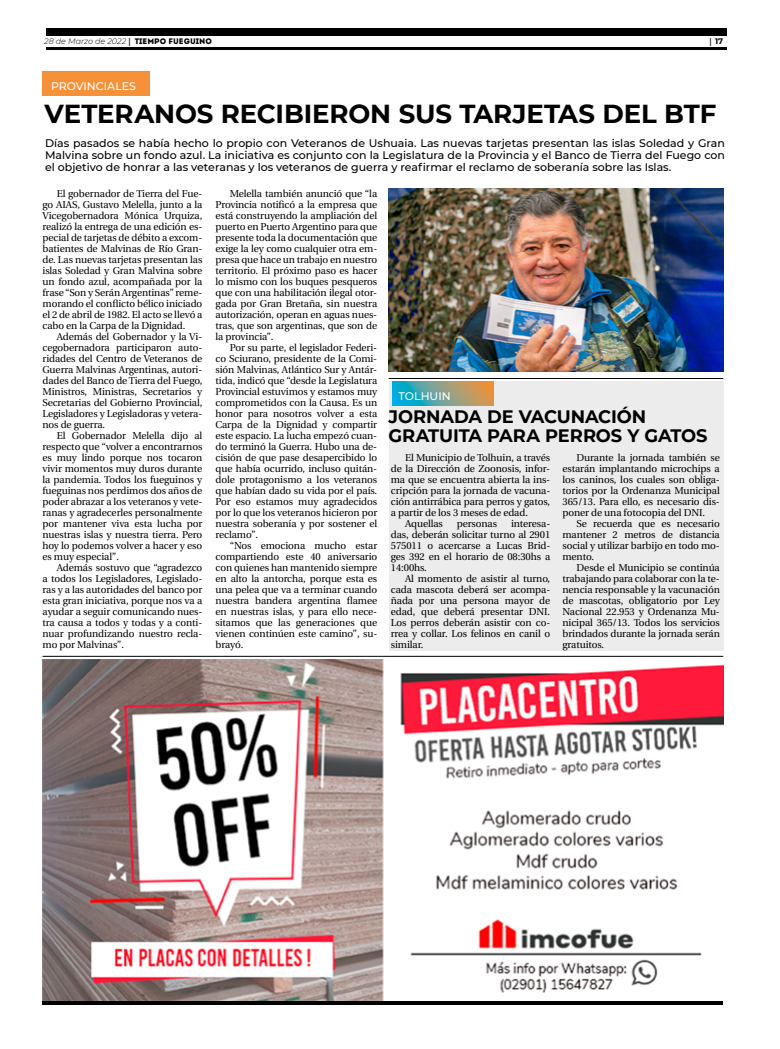
<style>
.page{position:relative;width:780px;height:1049px;background:#fff}
.page>*{position:absolute;margin:0;border:0;box-sizing:border-box;transform-origin:0 0}
.t1{font:700 26px "Montserrat";letter-spacing:-.005em;color:#000}
.t2{font:700 18px/19px "Montserrat";letter-spacing:-.005em;color:#000}
.t3{font:500 11px/12px "Montserrat";color:#000;text-align:justify}
.t4{font:500 11px "Montserrat";color:#fff}
.t5{font:10px/11px "Utopia";letter-spacing:-.01em;color:#000;text-align:justify}
.t6{font:italic 300 8px "Montserrat";color:#000}
.t7{font:700 8px "Montserrat";color:#000}
.s1{font-family:"Utopia";font-weight:700;font-style:normal}
.s2{font-family:"Intro";font-weight:400;font-style:normal}
.s3{font-family:"Utopia"}
</style>
<div class="page">
<hr style="left:46px;top:48px;width:680px;height:2px;background:#000">
<div style="left:46px;top:28px;width:680px;height:7px;background:#000"></div>
<hr style="left:43px;top:1001px;width:680px;height:4px;background:#000">
<div style="left:389px;top:381px;width:335px;height:270px;background:#ececed"></div>
<div style="left:43px;top:72px;width:107px;height:24px;background:#f79139"></div>
<svg style="left:392px;top:381px;width:101px;height:24px;background:#77a18f"></svg>
<img style="left:43px;top:660px;width:680px;height:340px">
<hr style="left:43px;top:656px;width:680px;height:1px;background:#000">
<img style="left:388px;top:189px;width:335px;height:182px">
<hr style="left:388px;top:378px;width:335px;height:1px;background:#000">
<p class="t6" style="left:44px;top:36px;width:169px">28 de Marzo de 2022 <span class="s1">|</span> <span class="s2">TIEMPO FUEGUINO</span></p>
<p class="t7" style="left:709px;top:35px;width:15px"><span class="s3">|</span> 17</p>
<p class="t4" style="left:51px;top:78px;width:86px">PROVINCIALES</p>
<h1 class="t1" style="left:44px;top:95px;width:673px">VETERANOS RECIBIERON SUS TARJETAS DEL BTF</h1>
<p class="t3" style="left:45px;top:136px;width:681px">Días pasados se había hecho lo propio con Veteranos de Ushuaia. Las nuevas tarjetas presentan las islas Soledad y Gran Malvina sobre un fondo azul. La iniciativa es conjunto con la Legislatura de la Provincia y el Banco de Tierra del Fuego con el objetivo de honrar a las veteranas y los veteranos de guerra y reafirmar el reclamo de soberanía sobre las Islas.</p>
<p class="t5" style="left:43px;top:188px;width:161px;text-indent:14px">El gobernador de Tierra del Fue&shy;go AIAS, Gustavo Melella, junto a la Vicegobernadora Mónica Urquiza, realizó la entrega de una edición es&shy;pecial de tarjetas de débito a excom&shy;batientes de Malvinas de Río Gran&shy;de. Las nuevas tarjetas presentan las islas Soledad y Gran Malvina sobre un fondo azul, acompañada por la frase “Son y Serán Argentinas” reme&shy;morando el conflicto bélico iniciado el 2 de abril de 1982. El acto se llevó a cabo en la Carpa de la Dignidad.</p>
<p class="t5" style="left:43px;top:331px;width:161px;text-indent:14px">Además del Gobernador y la Vi&shy;cegobernadora participaron auto&shy;ridades del Centro de Veteranos de Guerra Malvinas Argentinas, autori&shy;dades del Banco de Tierra del Fuego, Ministros, Ministras, Secretarios y Secretarias del Gobierno Provincial, Legisladores y Legisladoras y vetera&shy;nos de guerra.</p>
<p class="t5" style="left:43px;top:430px;width:161px;text-indent:14px">El Gobernador Melella dijo al respecto que “volver a encontrarnos es muy lindo porque nos tocaron vivir momentos muy duros durante la pandemia. Todos los fueguinos y fueguinas nos perdimos dos años de poder abrazar a los veteranos y vete&shy;ranas y agradecerles personalmente por mantener viva esta lucha por nuestras islas y nuestra tierra. Pero hoy lo podemos volver a hacer y eso es muy especial”.</p>
<p class="t5" style="left:43px;top:562px;width:161px;text-indent:14px">Además sostuvo que “agradezco a todos los Legisladores, Legislado&shy;ras y a las autoridades del banco por esta gran iniciativa, porque nos va a ayudar a seguir comunicando nues&shy;tra causa a todos y todas y a conti&shy;nuar profundizando nuestro recla&shy;mo por Malvinas”.</p>
<p class="t5" style="left:215px;top:188px;width:163px;text-indent:14px">Melella también anunció que “la Provincia notificó a la empresa que está construyendo la ampliación del puerto en Puerto Argentino para que presente toda la documentación que exige la ley como cualquier otra em&shy;presa que hace un trabajo en nuestro territorio. El próximo paso es hacer lo mismo con los buques pesqueros que con una habilitación ilegal otor&shy;gada por Gran Bretaña, sin nuestra autorización, operan en aguas nues&shy;tras, que son argentinas, que son de la provincia”.</p>
<p class="t5" style="left:215px;top:342px;width:163px;text-indent:14px">Por su parte, el legislador Federi&shy;co Sciurano, presidente de la Comi&shy;sión Malvinas, Atlántico Sur y Antár&shy;tida, indicó que “desde la Legislatura Provincial estuvimos y estamos muy comprometidos con la Causa. Es un honor para nosotros volver a esta Carpa de la Dignidad y compartir este espacio. La lucha empezó cuan&shy;do terminó la Guerra. Hubo una de&shy;cisión de que pase desapercibido lo que había ocurrido, incluso quitán&shy;dole protagonismo a los veteranos que habían dado su vida por el país.<br>Por eso estamos muy agradecidos por lo que los veteranos hicieron por nuestra soberanía y por sostener el reclamo”.</p>
<p class="t5" style="left:215px;top:540px;width:163px;text-indent:14px">“Nos emociona mucho estar compartiendo este 40 aniversario con quienes han mantenido siempre en alto la antorcha, porque esta es una pelea que va a terminar cuando nuestra bandera argentina flamee en nuestras islas, y para ello nece&shy;sitamos que las generaciones que vienen continúen este camino”, su&shy;brayó.</p>
<p class="t4" style="left:398px;top:388px;width:54px">TOLHUIN</p>
<h2 class="t2" style="left:388px;top:406px;width:320px">JORNADA DE VACUNACIÓN<br>GRATUITA PARA PERROS Y GATOS</h2>
<p class="t5" style="left:405px;top:452px;width:147px">El Municipio de Tolhuin, a través</p>
<p class="t5" style="left:391px;top:463px;width:161px">de la Dirección de Zoonosis, infor-</p>
<p class="t5" style="left:391px;top:474px;width:161px">ma que se encuentra abierta la ins-</p>
<p class="t5" style="left:391px;top:485px;width:161px">cripción para la jornada de vacuna-</p>
<p class="t5" style="left:391px;top:496px;width:161px">ción antirrábica para perros y gatos,</p>
<p class="t5" style="left:391px;top:507px;width:139px">a partir de los 3 meses de edad.</p>
<p class="t5" style="left:405px;top:518px;width:39px">Aquellas</p>
<p class="t5" style="left:457px;top:518px;width:42px">personas</p>
<p class="t5" style="left:391px;top:518px;width:161px;text-indent:120px">interesa&shy;das, deberán solicitar turno al 2901<br>575011 o acercarse a Lucas Brid&shy;ges 392 en el horario de 08:30hs a 14:00hs.</p>
<p class="t5" style="left:391px;top:573px;width:161px;text-indent:14px">Al momento de asistir al turno, cada mascota deberá ser acompa&shy;ñada por una persona mayor de edad, que deberá presentar DNI.<br>Los perros deberán asistir con co&shy;rrea y collar. Los felinos en canil o similar.</p>
<p class="t5" style="left:562px;top:452px;width:159px;text-indent:14px">Durante la jornada también se estarán implantando microchips a los caninos, los cuales son obliga&shy;torios por la Ordenanza Municipal 365/13. Para ello, es necesario dis&shy;poner de una fotocopia del DNI.</p>
<p class="t5" style="left:562px;top:518px;width:159px;text-indent:14px">Se recuerda que es necesario mantener 2 metros de distancia social y utilizar barbijo en todo mo&shy;mento.</p>
<p class="t5" style="left:562px;top:562px;width:159px;text-indent:14px">Desde el Municipio se continúa trabajando para colaborar con la te&shy;nencia responsable y la vacunación de mascotas, obligatorio por Ley Nacional 22.953 y Ordenanza Mu&shy;nicipal 365/13. Todos los servicios brindados durante la jornada serán gratuitos.</p>
</div>
